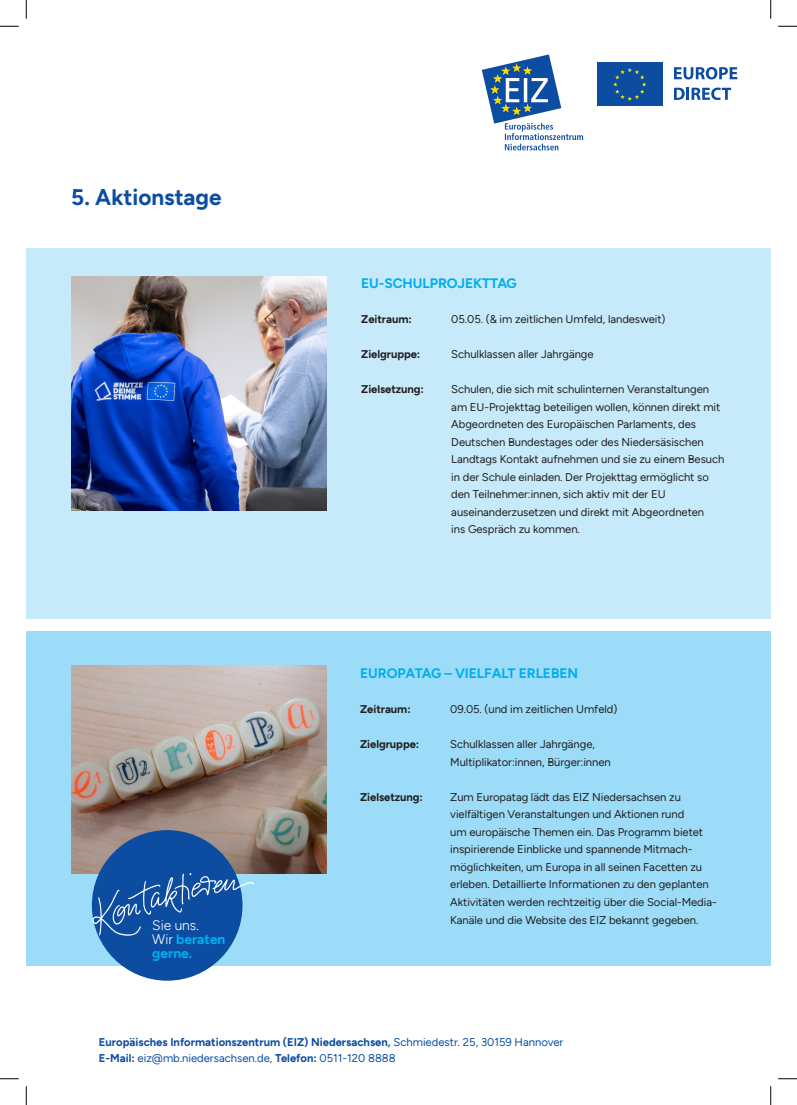
<style>
.page{position:relative;width:797px;height:1105px;background:#fff}
.page>*{position:absolute;margin:0;border:0;box-sizing:border-box;transform-origin:0 0}
.t1{font:700 22.5px "Figtree";color:#0d4da1}
.t2{font:700 13.75px "Figtree";letter-spacing:-.005em;color:#00aeef}
.t3{font:300 13.75px "Figtree";color:#fff}
.t4{font:11.25px "Figtree";letter-spacing:-.005em;color:#231f20}
.t5{font:700 11.25px "Figtree";color:#0d4da1}
.t6{font:700 11.25px "Figtree";letter-spacing:-.005em;color:#231f20}
.t7{font:11.25px "Figtree";color:#0d4da1}
.s1{font-weight:300;color:#fff}
.s2{font-weight:400}
.s3{font-weight:700}
</style>
<div class="page">
<div style="left:26px;top:631px;width:744px;height:334px;background:#9cdcf8"></div>
<div style="left:26px;top:248px;width:744px;height:371px;background:#c6eafa"></div>
<svg style="left:597px;top:62px;width:66px;height:44px"></svg>
<div style="left:597px;top:63px;width:65px;height:43px;background:#0d4da1"></div>
<svg style="left:613px;top:68px;width:33px;height:33px"></svg>
<svg style="left:674px;top:67px;width:63px;height:12px"></svg>
<svg style="left:674px;top:88px;width:57px;height:12px"></svg>
<svg style="left:482px;top:54px;width:101px;height:96px"></svg>
<img style="left:71px;top:666px;width:255px;height:208px">
<div style="left:92px;top:830px;width:150px;height:151px;background:#0d4da1;border-radius:50%"></div>
<svg style="left:90px;top:873px;width:164px;height:64px"></svg>
<img style="left:71px;top:277px;width:255px;height:233px">
<svg style="left:0;top:25px;width:19px;height:2px"></svg>
<svg style="left:778px;top:25px;width:19px;height:2px"></svg>
<svg style="left:0;top:1078px;width:19px;height:1px"></svg>
<svg style="left:778px;top:1078px;width:19px;height:1px"></svg>
<svg style="left:25px;top:0;width:2px;height:19px"></svg>
<svg style="left:25px;top:1086px;width:2px;height:19px"></svg>
<svg style="left:770px;top:0;width:1px;height:19px"></svg>
<svg style="left:770px;top:1086px;width:1px;height:19px"></svg>
<p class="t1" style="left:71px;top:185px;width:152px">5. Aktionstage</p>
<p class="t3" style="left:152px;top:917px;width:48px">Sie uns.</p>
<p class="t2" style="left:152px;top:931px;width:75px"><span class="s1">Wir</span> beraten</p>
<p class="t2" style="left:152px;top:945px;width:41px">gerne.</p>
<p class="t2" style="left:361px;top:276px;width:157px">EU-SCHULPROJEKTTAG</p>
<p class="t6" style="left:361px;top:313px;width:52px">Zeitraum:</p>
<p class="t4" style="left:451px;top:313px;width:216px">05.05. (&amp; im zeitlichen Umfeld, landesweit)</p>
<p class="t6" style="left:361px;top:348px;width:61px">Zielgruppe:</p>
<p class="t4" style="left:451px;top:348px;width:144px">Schulklassen aller Jahrgänge</p>
<p class="t6" style="left:361px;top:383px;width:64px">Zielsetzung:</p>
<p class="t4" style="left:451px;top:383px;width:259px">Schulen, die sich mit schulinternen Veranstaltungen</p>
<p class="t4" style="left:451px;top:401px;width:270px">am EU-Projekttag beteiligen wollen, können direkt mit</p>
<p class="t4" style="left:451px;top:418px;width:246px">Abgeordneten des Europäischen Parlaments, des</p>
<p class="t4" style="left:451px;top:436px;width:254px">Deutschen Bundestages oder des Niedersäsischen</p>
<p class="t4" style="left:451px;top:453px;width:274px">Landtags Kontakt aufnehmen und sie zu einem Besuch</p>
<p class="t4" style="left:451px;top:471px;width:259px">in der Schule einladen. Der Projekttag ermöglicht so</p>
<p class="t4" style="left:451px;top:488px;width:216px">den Teilnehmer:innen, sich aktiv mit der EU</p>
<p class="t4" style="left:451px;top:506px;width:254px">auseinanderzusetzen und direkt mit Abgeordneten</p>
<p class="t4" style="left:451px;top:523px;width:130px">ins Gespräch zu kommen.</p>
<p class="t2" style="left:360px;top:666px;width:219px">EUROPATAG – VIELFALT ERLEBEN</p>
<p class="t6" style="left:360px;top:703px;width:52px">Zeitraum:</p>
<p class="t4" style="left:450px;top:703px;width:169px">09.05. (und im zeitlichen Umfeld)</p>
<p class="t6" style="left:360px;top:738px;width:61px">Zielgruppe:</p>
<p class="t4" style="left:450px;top:738px;width:146px">Schulklassen aller Jahrgänge,</p>
<p class="t4" style="left:450px;top:756px;width:162px">Multiplikator:innen, Bürger:innen</p>
<p class="t6" style="left:360px;top:791px;width:64px">Zielsetzung:</p>
<p class="t4" style="left:450px;top:791px;width:232px">Zum Europatag lädt das EIZ Niedersachsen zu</p>
<p class="t4" style="left:450px;top:808px;width:235px">vielfältigen Veranstaltungen und Aktionen rund</p>
<p class="t4" style="left:450px;top:826px;width:254px">um europäische Themen ein. Das Programm bietet</p>
<p class="t4" style="left:450px;top:843px;width:244px">inspirierende Einblicke und spannende Mitmach-</p>
<p class="t4" style="left:450px;top:861px;width:253px">möglichkeiten, um Europa in all seinen Facetten zu</p>
<p class="t4" style="left:450px;top:878px;width:260px">erleben. Detaillierte Informationen zu den geplanten</p>
<p class="t4" style="left:450px;top:896px;width:268px">Aktivitäten werden rechtzeitig über die Social-Media-</p>
<p class="t4" style="left:450px;top:913px;width:250px">Kanäle und die Website des EIZ bekannt gegeben.</p>
<p class="t5" style="left:99px;top:1035px;width:466px">Europäisches Informationszentrum (EIZ) Niedersachsen, <span class="s2">Schmiedestr. 25, 30159 Hannover</span></p>
<p class="t7" style="left:99px;top:1052px;width:298px"><span class="s3">E-Mail:</span> eiz@mb.niedersachsen.de, <span class="s3">Telefon:</span> 0511-120 8888</p>
</div>
